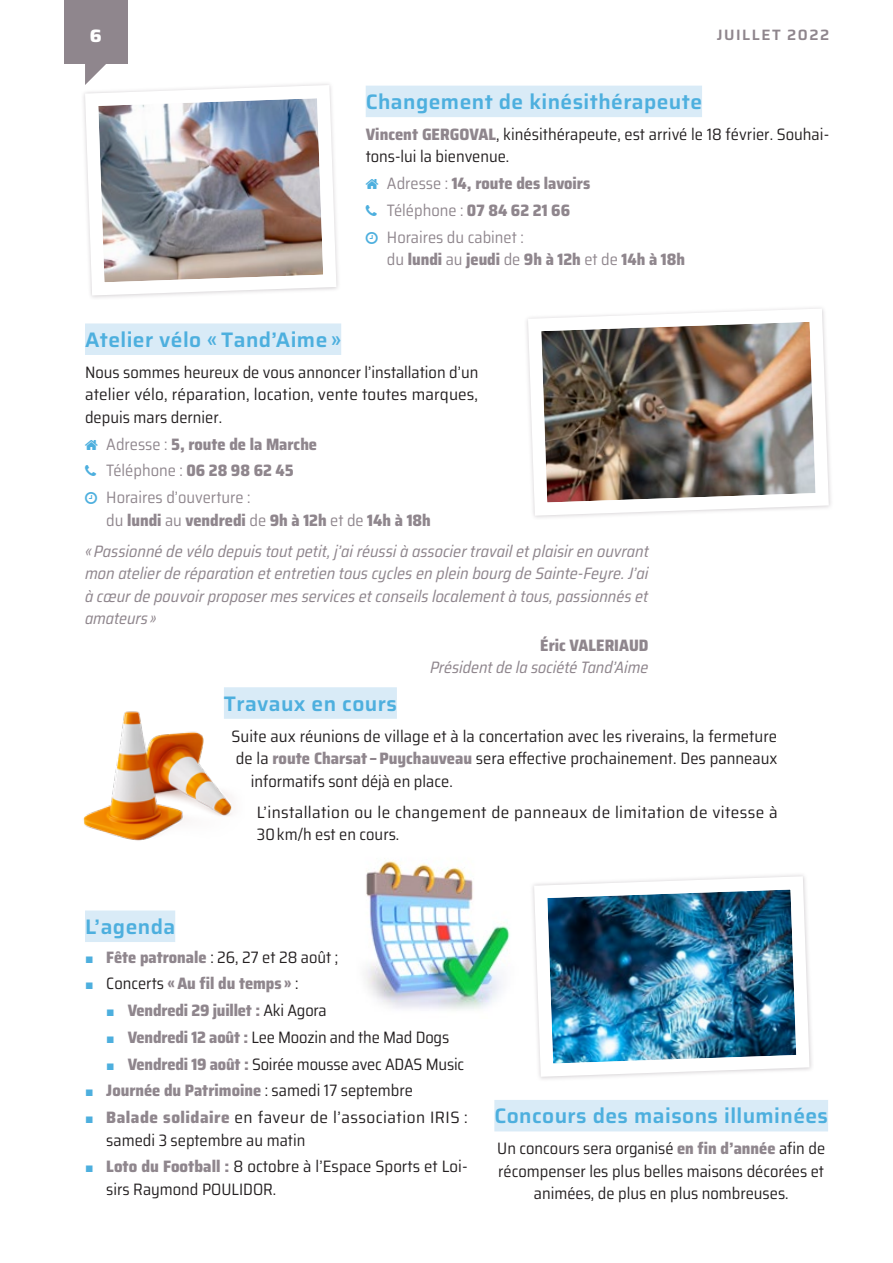
<style>
.page{position:relative;width:893px;height:1263px;background:#fff}
.page>*{position:absolute;margin:0;border:0;box-sizing:border-box;transform-origin:0 0}
.t1{font:600 21px "Saira";letter-spacing:.02em;color:#4dafde}
.t2{font:800 18px "Saira";color:#fff}
.t3{font:semi-condensed 16.5px/22.5px "Saira";color:#231f20}
.P___exergue_basique{font:italic semi-condensed 16.5px/22.5px "Saira";color:#8f868d;text-align:justify}
.t4{font:semi-condensed 16.5px/22.5px "Saira";color:#8f868d}
.t5{font:800 semi-condensed 16.5px "Saira";color:#8f868d}
.t6{font:semi-condensed 16.5px/22.5px "Saira";letter-spacing:.02em;color:#231f20;scale:1.05 1}
.t7{font:semi-condensed 16.5px/22.5px "Saira";color:#231f20;scale:1.05 1}
.signature{font:italic semi-condensed 16.5px/22.5px "Saira";color:#8f868d;text-align:right}
.t8{font:600 15px "Saira";letter-spacing:.1em;color:#8f868d}
.s1{font-weight:800;color:#8f868d}
.s2{font-weight:400}
.s3{font-weight:800}
.s4{font-weight:800;font-style:normal}
.s5{font-family:"Arial";font-stretch:normal;font-size:14.1px;color:#4dafde}
.s6{font-family:"Arial";font-weight:400;font-stretch:normal;font-size:14.1px;color:#4dafde}
.s7{font-weight:400;color:#231f20}
</style>
<div class="page">
<img style="left:366px;top:861px;width:144px;height:149px">
<div style="left:224px;top:687px;width:173px;height:32px;background:#d9ebf7"></div>
<div style="left:85px;top:323px;width:256px;height:32px;background:#d9ebf7"></div>
<div style="left:494px;top:1100px;width:334px;height:31px;background:#d9ebf7"></div>
<div style="left:366px;top:86px;width:336px;height:31px;background:#d9ebf7"></div>
<img style="left:83px;top:84px;width:255px;height:214px">
<img style="left:526px;top:308px;width:305px;height:210px">
<img style="left:83px;top:711px;width:149px;height:130px">
<img style="left:532px;top:875px;width:280px;height:204px">
<div style="left:85px;top:910px;width:90px;height:32px;background:#d9ebf7"></div>
<svg style="left:85px;top:64px;width:21px;height:21px"></svg>
<div style="left:64px;top:0;width:64px;height:64px;background:#8f868d"></div>
<p class="t2" style="left:90px;top:21px;width:13px">6</p>
<p class="t8" style="left:717px;top:23px;width:114px">JUILLET 2022</p>
<p class="t1" style="left:366px;top:84px;width:338px">Changement de kinésithérapeute</p>
<p class="t3" style="left:366px;top:122px;width:465px"><span class="s1">Vincent GERGOVAL</span>, kinésithérapeute, est arrivé le 18 février. Souhai&shy;tons-lui la bienvenue.</p>
<p class="t5" style="left:387px;top:170px;width:205px"><span class="s2">Adresse :</span> 14, route des lavoirs</p>
<p class="t4" style="left:387px;top:198px;width:185px">Téléphone : <span class="s3">07 84 62 21 66</span></p>
<p class="t4" style="left:387px;top:225px;width:300px">Horaires du cabinet :<br>du <span class="s3">lundi</span> au <span class="s3">jeudi</span> de <span class="s3">9h à 12h</span> et de <span class="s3">14h à 18h</span></p>
<p class="t1" style="left:85px;top:322px;width:258px">Atelier vélo « Tand’Aime »</p>
<p class="t3" style="left:85px;top:360px;width:395px;text-align:justify">Nous sommes heureux de vous annoncer l’installation d’un atelier vélo, réparation, location, vente toutes marques, depuis mars dernier.</p>
<p class="t5" style="left:106px;top:430px;width:212px"><span class="s2">Adresse :</span> 5, route de la Marche</p>
<p class="t4" style="left:106px;top:459px;width:189px">Téléphone : <span class="s3">06 28 98 62 45</span></p>
<p class="t4" style="left:106px;top:485px;width:326px">Horaires d’ouverture :<br>du <span class="s3">lundi</span> au <span class="s3">vendredi</span> de <span class="s3">9h à 12h</span> et de <span class="s3">14h à 18h</span></p>
<p class="P___exergue_basique" style="left:85px;top:539px;width:565px">«Passionné de vélo depuis tout petit, j’ai réussi à associer travail et plaisir en ouvrant mon atelier de réparation et entretien tous cycles en plein bourg de Sainte-Feyre. J’ai à cœur de pouvoir proposer mes services et conseils localement à tous, passionnés et amateurs »</p>
<p class="signature" style="left:430px;top:633px;width:220px"><span class="s4">Éric VALERIAUD<br></span>Président de la société Tand’Aime</p>
<p class="t1" style="left:224px;top:686px;width:174px">Travaux en cours</p>
<p class="t3" style="left:231px;top:724px;width:547px">Suite aux réunions de village et à la concertation avec les riverains, la fermeture</p>
<p class="t3" style="left:236px;top:746px;width:543px">de la <span class="s1">route Charsat –Puychauveau</span> sera effective prochainement. Des panneaux</p>
<p class="t3" style="left:251px;top:769px;width:203px">informatifs sont déjà en place.</p>
<p class="t6" style="left:257px;top:800px;width:497px">L’installation ou le changement de panneaux de limitation de vitesse à<br>30km/h est en cours.</p>
<p class="t1" style="left:85px;top:909px;width:92px">L’agenda</p>
<p class="t3" style="left:85px;top:945px;width:255px"><span class="s5">■</span> <span class="s1">Fête patronale</span> : 26, 27 et 28 août ;</p>
<p class="t5" style="left:85px;top:970px;width:215px"><span class="s6">■</span> <span class="s7">Concerts</span> « Au fil du temps » <span class="s7">:</span></p>
<p class="t5" style="left:106px;top:997px;width:222px"><span class="s6">■</span> Vendredi 29 juillet : <span class="s7">Aki Agora</span></p>
<p class="t3" style="left:106px;top:1025px;width:344px"><span class="s5">■</span> <span class="s1">Vendredi 12 août :</span> Lee Moozin and the Mad Dogs</p>
<p class="t3" style="left:106px;top:1052px;width:359px"><span class="s5">■</span> <span class="s1">Vendredi 19 août :</span> Soirée mousse avec ADAS Music</p>
<p class="t5" style="left:85px;top:1077px;width:329px"><span class="s6">■</span> Journée du Patrimoine <span class="s7">: samedi 17 septembre</span></p>
<p class="t7" style="left:106px;top:1105px;width:346px;text-indent:-21px"><span class="s5">■</span> <span class="s1">Balade solidaire</span> en faveur de l’association IRIS : samedi 3 septembre au matin</p>
<p class="t3" style="left:106px;top:1155px;width:363px;text-indent:-21px"><span class="s5">■</span> <span class="s1">Loto du Football :</span> 8 octobre à l’Espace Sports et Loi&shy;sirs Raymond POULIDOR.</p>
<p class="t1" style="left:494px;top:1099px;width:335px">Concours des maisons illuminées</p>
<p class="t3" style="left:497px;top:1136px;width:329px;text-align:center">Un concours sera organisé <span class="s1">en fin d’année</span> afin de récompenser les plus belles maisons décorées et animées, de plus en plus nombreuses.</p>
</div>
